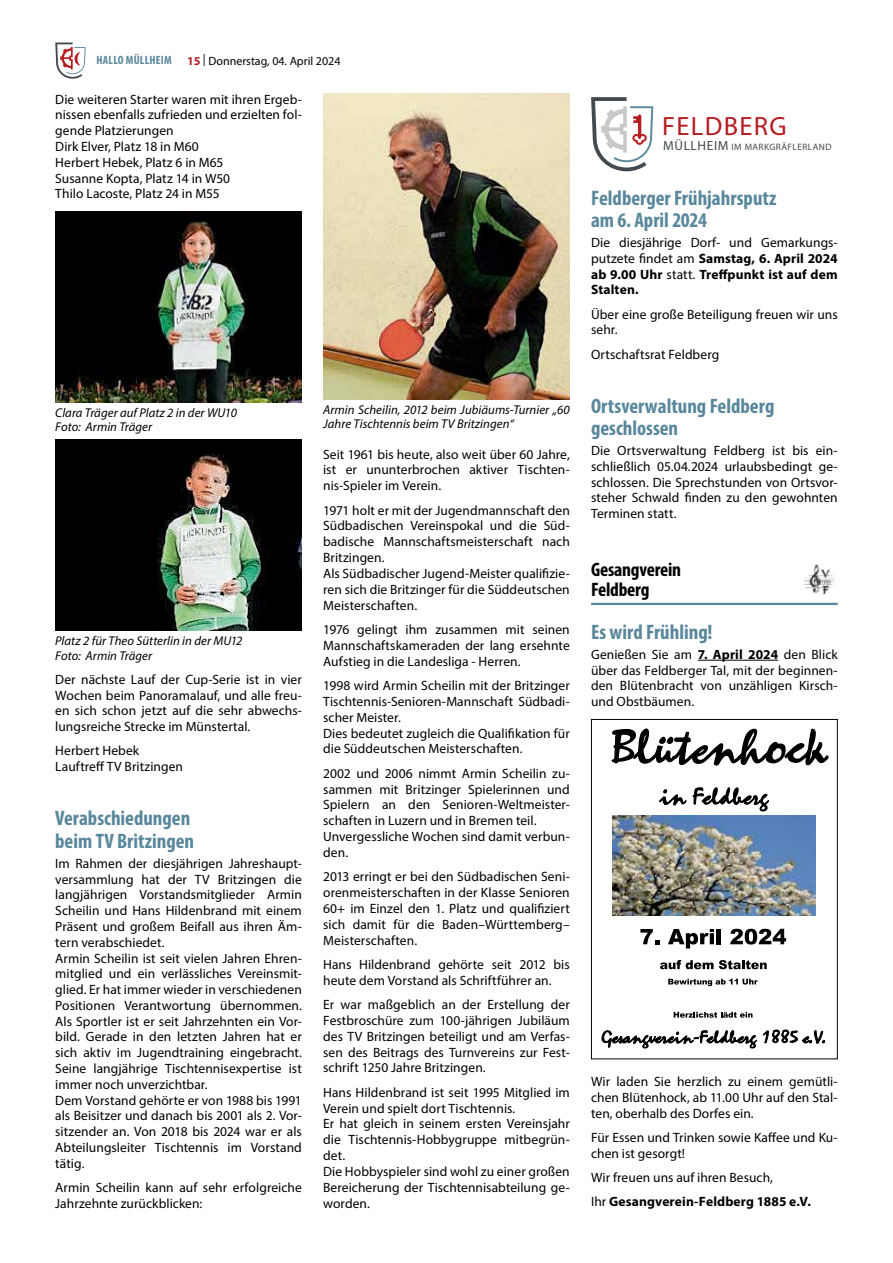
<style>
.page{position:relative;width:893px;height:1263px;background:#fff}
.page>*{position:absolute;margin:0;border:0;box-sizing:border-box;transform-origin:0 0}
.t1{font:26.55px "Myriad Pro";letter-spacing:.05em;color:#b61d22}
.t2{font:700 condensed 21px/22.5px "Myriad Pro";color:#59879b}
.t3{font:700 condensed 19.5px/19.5px "Myriad Pro";letter-spacing:-.01em;color:#000}
.t4{font:13.5px/15.8px "Myriad Pro";letter-spacing:.005em;color:#000}
.t5{font:700 13.5px/15.8px "Myriad Pro";letter-spacing:.01em;color:#000;text-align:justify}
.t6{font:italic 12.75px/14.2px "Myriad Pro";letter-spacing:.005em;color:#000}
.t7{font:12px "Myriad Pro";color:#000}
.t8{font:700 condensed 12px "Myriad Pro";letter-spacing:.02em;color:#59879b}
.t9{font:9.3px "Myriad Pro";letter-spacing:.05em;color:#434a4f}
.s1{font-weight:700;color:#b61d22}
.s2{font-size:13.2px}
.s3{font-weight:400}
.s4{font-weight:700}
</style>
<div class="page">
<svg style="left:55px;top:43px;width:31px;height:36px"></svg>
<img style="left:55px;top:211px;width:247px;height:191px">
<img style="left:55px;top:439px;width:247px;height:192px">
<img style="left:323px;top:93px;width:247px;height:307px">
<hr style="left:698px;top:660px;width:80px;height:1px;background:#000">
<svg style="left:591px;top:97px;width:62px;height:74px"></svg>
<hr style="left:591px;top:603px;width:247px;height:2px;background:#59879b">
<img style="left:803px;top:564px;width:32px;height:31px">
<svg style="left:611px;top:728px;width:218px;height:84px"></svg>
<svg style="left:640px;top:929px;width:20px;height:15px"></svg>
<svg style="left:668px;top:929px;width:46px;height:19px"></svg>
<hr style="left:710px;top:933px;width:4px;height:11px;background:#000">
<hr style="left:717px;top:929px;width:4px;height:15px;background:#000">
<svg style="left:730px;top:929px;width:56px;height:15px"></svg>
<svg style="left:660px;top:960px;width:53px;height:9px"></svg>
<svg style="left:719px;top:960px;width:48px;height:9px"></svg>
<svg style="left:668px;top:979px;width:90px;height:7px"></svg>
<svg style="left:674px;top:1012px;width:78px;height:6px"></svg>
<svg style="left:601px;top:1030px;width:156px;height:19px"></svg>
<svg style="left:763px;top:1029px;width:62px;height:15px"></svg>
<img style="left:612px;top:815px;width:204px;height:100px">
<div style="left:591px;top:719px;width:247px;height:340px;border:1px solid #000"></div>
<p class="t8" style="left:96px;top:52px;width:76px">Hallo Müllheim</p>
<p class="t4" style="left:55px;top:91px;width:248px">Die weiteren Starter waren mit ihren Ergeb&shy;nissen ebenfalls zufrieden und erzielten fol&shy;gende Platzierungen<br>Dirk Elver, Platz 18 in M60<br>Herbert Hebek, Platz 6 in M65<br>Susanne Kopta, Platz 14 in W50<br>Thilo Lacoste, Platz 24 in M55</p>
<p class="t7" style="left:187px;top:53px;width:155px"><span class="s1">15</span> | Donnerstag, 04. April 2024</p>
<p class="t6" style="left:55px;top:405px;width:183px">Clara Träger auf Platz 2 in der WU10<br>Foto: Armin Träger</p>
<p class="t6" style="left:55px;top:634px;width:189px">Platz 2 für Theo Sütterlin in der MU12<br>Foto: Armin Träger</p>
<p class="t4" style="left:55px;top:671px;width:248px;text-align:justify">Der nächste Lauf der Cup-Serie ist in vier Wochen beim Panoramalauf, und alle freu&shy;en sich schon jetzt auf die sehr abwechs&shy;lungsreiche Strecke im Münstertal.</p>
<p class="t4" style="left:55px;top:743px;width:129px">Herbert Hebek<br>Lauftreff TV Britzingen</p>
<h2 class="t2" style="left:55px;top:806px;width:140px">Verabschiedungen beim TV Britzingen</h2>
<p class="t4" style="left:55px;top:855px;width:248px">Im Rahmen der diesjährigen Jahreshaupt&shy;versammlung hat der TV Britzingen die langjährigen Vorstandsmitglieder Armin Scheilin und Hans Hildenbrand mit einem Präsent und großem Beifall aus ihren Äm&shy;tern verabschiedet.<br>Armin Scheilin ist seit vielen Jahren Ehren&shy;mitglied und ein verlässliches Vereinsmit&shy;glied. Er hat immer wieder in verschiedenen Positionen Verantwortung übernommen.<br>Als Sportler ist er seit Jahrzehnten ein Vor&shy;bild. Gerade in den letzten Jahren hat er sich aktiv im Jugendtraining eingebracht.<br>Seine langjährige Tischtennisexpertise ist immer noch unverzichtbar.<br>Dem Vorstand gehörte er von 1988 bis 1991 als Beisitzer und danach bis 2001 als 2. Vor&shy;sitzender an. Von 2018 bis 2024 war er als Abteilungsleiter Tischtennis im Vorstand tätig.</p>
<p class="t4" style="left:55px;top:1179px;width:248px">Armin Scheilin kann auf sehr erfolgreiche<br>Jahrzehnte zurückblicken:</p>
<p class="t6" style="left:323px;top:402px;width:248px">Armin Scheilin, 2012 beim Jubiäums-Turnier „60<br>Jahre Tischtennis beim TV Britzingen“</p>
<p class="t4" style="left:323px;top:446px;width:248px;text-align:justify">Seit 1961 bis heute, also weit über 60 Jahre, ist er ununterbrochen aktiver Tischten&shy;nis-Spieler im Verein.</p>
<p class="t4" style="left:323px;top:502px;width:248px">1971 holt er mit der Jugendmannschaft den Südbadischen Vereinspokal und die Süd&shy;badische Mannschaftsmeisterschaft nach Britzingen.<br>Als Südbadischer Jugend-Meister qualifizie&shy;ren sich die Britzinger für die Süddeutschen Meisterschaften.</p>
<p class="t4" style="left:323px;top:621px;width:248px;text-align:justify">1976 gelingt ihm zusammen mit seinen Mannschaftskameraden der lang ersehnte Aufstieg in die Landesliga - Herren.</p>
<p class="t4" style="left:323px;top:677px;width:248px">1998 wird Armin Scheilin mit der Britzinger Tischtennis-Senioren-Mannschaft Südbadi&shy;scher Meister.<br>Dies bedeutet zugleich die Qualifikation für die Süddeutschen Meisterschaften.</p>
<p class="t4" style="left:323px;top:765px;width:248px">2002 und 2006 nimmt Armin Scheilin zu&shy;sammen mit Britzinger Spielerinnen und Spielern an den Senioren-Weltmeister&shy;schaften in Luzern und in Bremen teil.<br>Unvergessliche Wochen sind damit verbun&shy;den.</p>
<p class="t4" style="left:323px;top:868px;width:248px;text-align:justify">2013 erringt er bei den Südbadischen Seni&shy;orenmeisterschaften in der Klasse Senioren 60+ im Einzel den 1. Platz und qualifiziert sich damit für die Baden–Württemberg– Meisterschaften.</p>
<p class="t4" style="left:323px;top:956px;width:248px">Hans Hildenbrand gehörte seit 2012 bis heute dem Vorstand als Schriftführer an.</p>
<p class="t4" style="left:323px;top:996px;width:248px;text-align:justify">Er war maßgeblich an der Erstellung der Festbroschüre zum 100-jährigen Jubiläum des TV Britzingen beteiligt und am Verfas&shy;sen des Beitrags des Turnvereins zur Fest&shy;schrift 1250 Jahre Britzingen.</p>
<p class="t4" style="left:323px;top:1084px;width:248px">Hans Hildenbrand ist seit 1995 Mitglied im Verein und spielt dort Tischtennis.<br>Er hat gleich in seinem ersten Vereinsjahr die Tischtennis-Hobbygruppe mitbegrün&shy;det.<br>Die Hobbyspieler sind wohl zu einer großen Bereicherung der Tischtennisabteilung ge&shy;worden.</p>
<h1 class="t1" style="left:662px;top:109px;width:126px">FELDBERG</h1>
<p class="t9" style="left:663px;top:141px;width:170px"><span class="s2">MÜLLHEIM</span> IM MARKGRÄFLERLAND</p>
<h2 class="t2" style="left:591px;top:186px;width:187px">Feldberger Frühjahrsputz am 6. April 2024</h2>
<p class="t5" style="left:591px;top:234px;width:248px"><span class="s3">Die diesjährige Dorf- und Gemarkungs&shy;putzete findet am</span> Samstag, 6. April 2024 ab 9.00 Uhr <span class="s3">statt.</span> Treffpunkt ist auf dem Stalten.</p>
<p class="t4" style="left:591px;top:306px;width:248px">Über eine große Beteiligung freuen wir uns sehr.</p>
<p class="t4" style="left:591px;top:346px;width:130px">Ortschaftsrat Feldberg</p>
<h2 class="t2" style="left:591px;top:394px;width:185px">Ortsverwaltung Feldberg geschlossen</h2>
<p class="t4" style="left:591px;top:442px;width:248px;text-align:justify">Die Ortsverwaltung Feldberg ist bis ein&shy;schließlich 05.04.2024 urlaubsbedingt ge&shy;schlossen. Die Sprechstunden von Ortsvor&shy;steher Schwald finden zu den gewohnten Terminen statt.</p>
<h3 class="t3" style="left:591px;top:559px;width:92px">Gesangverein<br>Feldberg</h3>
<h2 class="t2" style="left:591px;top:620px;width:123px">Es wird Frühling!</h2>
<p class="t4" style="left:591px;top:646px;width:248px;text-align:justify">Genießen Sie am <span class="s4">7. April 2024</span> den Blick über das Feldberger Tal, mit der beginnen&shy;den Blütenbracht von unzähligen Kirsch&shy;und Obstbäumen.</p>
<p class="t4" style="left:591px;top:1074px;width:248px;text-align:justify">Wir laden Sie herzlich zu einem gemütli&shy;chen Blütenhock, ab 11.00 Uhr auf den Stal&shy;ten, oberhalb des Dorfes ein.</p>
<p class="t4" style="left:591px;top:1129px;width:248px">Für Essen und Trinken sowie Kaffee und Ku&shy;chen ist gesorgt!</p>
<p class="t4" style="left:591px;top:1165px;width:221px;line-height:24.3px">Wir freuen uns auf ihren Besuch,<br>Ihr <span class="s4">Gesangverein-Feldberg 1885 e.V.</span></p>
</div>
